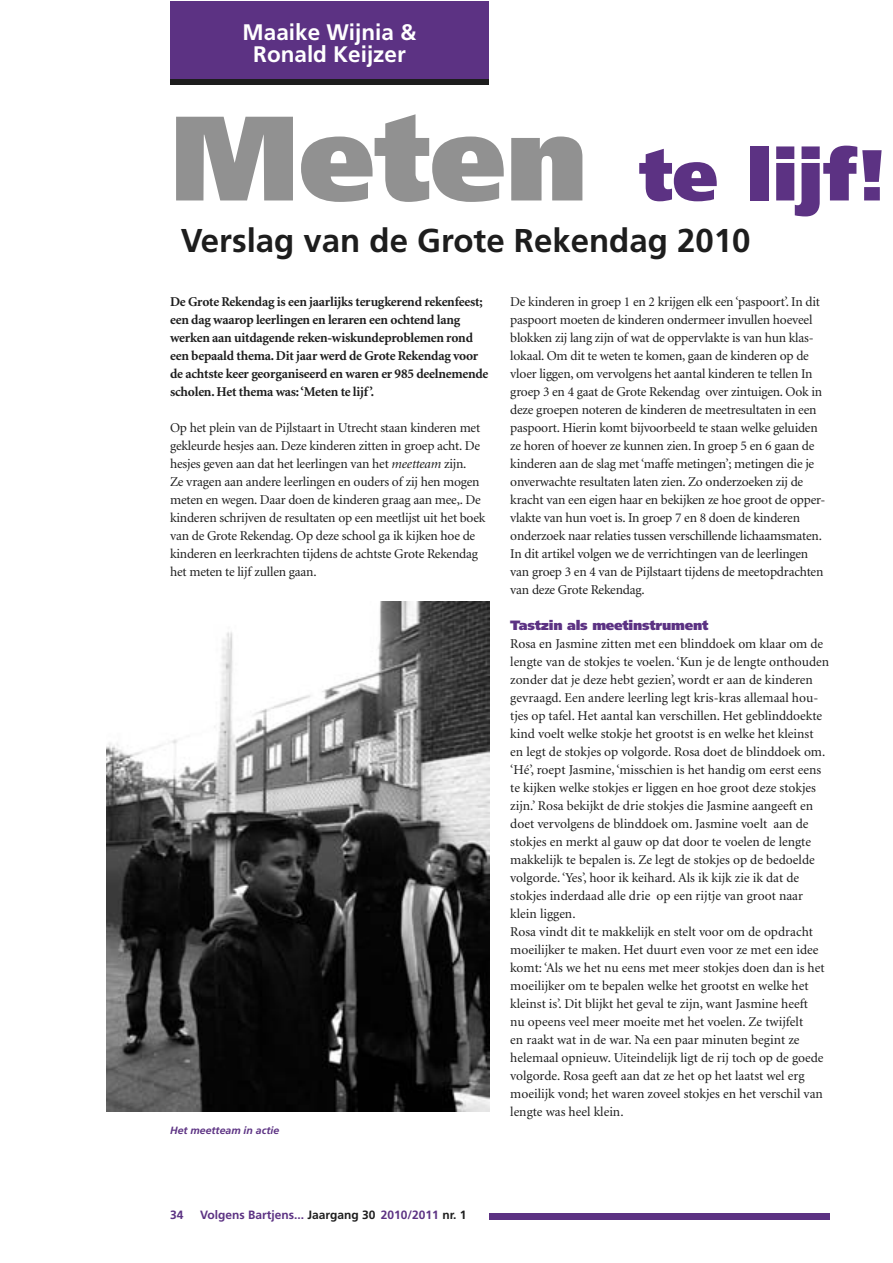
<style>
.page{position:relative;width:893px;height:1263px;background:#fff}
.page>*{position:absolute;margin:0;border:0;box-sizing:border-box;transform-origin:0 0}
.t1{font:900 72px "Frutiger";color:#5c3283}
.t2{font:700 33px "Frutiger";color:#1d1d1d}
.t3{font:700 22.5px/22.5px "Frutiger";color:#fff;text-align:center}
.t4{font:13.5px/18px "Minion";letter-spacing:-.01em;color:#1d1d1d}
.t5{font:700 13.5px/18px "Minion";letter-spacing:-.015em;color:#1d1d1d}
.t6{font:900 13.5px "Frutiger";letter-spacing:-.015em;color:#5c3283}
.t7{font:700 12px "Frutiger";color:#5c3283}
.t8{font:italic 700 10.5px "Frutiger";color:#5c3283}
.s1{font-size:120px;color:#919191}
.s2{font-style:italic}
.s3{color:#1d1d1d}
</style>
<div class="page">
<div style="left:489px;top:1213px;width:340px;height:7px;background:#5c3283"></div>
<div style="left:170px;top:79px;width:319px;height:6px;background:#1d1d1d"></div>
<div style="left:170px;top:1px;width:319px;height:78px;background:#5c3283"></div>
<img style="left:106px;top:601px;width:383px;height:511px">
<h3 class="t3" style="left:243px;top:21px;width:175px">Maaike Wijnia &amp;<br>Ronald Keijzer</h3>
<h1 class="t1" style="left:170px;top:131px;width:719px"><span class="s1">Meten</span> te lijf!</h1>
<h2 class="t2" style="left:181px;top:221px;width:571px">Verslag van de Grote Rekendag 2010</h2>
<p class="t4" style="left:510px;top:293px;width:317px">De kinderen in groep 1 en 2 krijgen elk een ‘paspoort’. In dit paspoort moeten de kinderen ondermeer invullen hoeveel blokken zij lang zijn of wat de oppervlakte is van hun klas&shy;lokaal. Om dit te weten te komen, gaan de kinderen op de vloer liggen, om vervolgens het aantal kinderen te tellen In groep 3 en 4 gaat de Grote Rekendag over zintuigen. Ook in deze groepen noteren de kinderen de meetresultaten in een paspoort. Hierin komt bijvoorbeeld te staan welke geluiden ze horen of hoever ze kunnen zien. In groep 5 en 6 gaan de kinderen aan de slag met ‘maffe metingen’; metingen die je onverwachte resultaten laten zien. Zo onderzoeken zij de kracht van een eigen haar en bekijken ze hoe groot de opper&shy;vlakte van hun voet is. In groep 7 en 8 doen de kinderen onderzoek naar relaties tussen verschillende lichaamsmaten.<br>In dit artikel volgen we de verrichtingen van de leerlingen van groep 3 en 4 van de Pijlstaart tijdens de meetopdrachten van deze Grote Rekendag.</p>
<p class="t6" style="left:510px;top:617px;width:200px">Tastzin als meetinstrument</p>
<p class="t4" style="left:510px;top:635px;width:320px">Rosa en Jasmine zitten met een blinddoek om klaar om de lengte van de stokjes te voelen. ‘Kun je de lengte onthouden zonder dat je deze hebt gezien’, wordt er aan de kinderen gevraagd. Een andere leerling legt kris-kras allemaal hou&shy;tjes op tafel. Het aantal kan verschillen. Het geblinddoekte kind voelt welke stokje het grootst is en welke het kleinst en legt de stokjes op volgorde. Rosa doet de blinddoek om. ‘Hé’, roept Jasmine, ‘misschien is het handig om eerst eens te kijken welke stokjes er liggen en hoe groot deze stokjes zijn.’ Rosa bekijkt de drie stokjes die Jasmine aangeeft en doet vervolgens de blinddoek om. Jasmine voelt aan de stokjes en merkt al gauw op dat door te voelen de lengte makkelijk te bepalen is. Ze legt de stokjes op de bedoelde volgorde. ‘Yes’, hoor ik keihard. Als ik kijk zie ik dat de stokjes inderdaad alle drie op een rijtje van groot naar klein liggen.<br>Rosa vindt dit te makkelijk en stelt voor om de opdracht moeilijker te maken. Het duurt even voor ze met een idee komt: ‘Als we het nu eens met meer stokjes doen dan is het moeilijker om te bepalen welke het grootst en welke het kleinst is’. Dit blijkt het geval te zijn, want Jasmine heeft<br>nu opeens veel meer moeite met het voelen. Ze twijfelt<br>en raakt wat in de war. Na een paar minuten begint ze helemaal opnieuw. Uiteindelijk ligt de rij toch op de goede volgorde. Rosa geeft aan dat ze het op het laatst wel erg moeilijk vond; het waren zoveel stokjes en het verschil van lengte was heel klein.</p>
<p class="t5" style="left:170px;top:293px;width:320px">De Grote Rekendag is een jaarlijks terugkerend rekenfeest; een dag waarop leerlingen en leraren een ochtend lang werken aan uitdagende reken-wiskundeproblemen rond een bepaald thema. Dit jaar werd de Grote Rekendag voor de achtste keer georganiseerd en waren er 985 deelnemende scholen. Het thema was: ‘Meten te lijf’.</p>
<p class="t4" style="left:170px;top:419px;width:317px">Op het plein van de Pijlstaart in Utrecht staan kinderen met gekleurde hesjes aan. Deze kinderen zitten in groep acht. De hesjes geven aan dat het leerlingen van het <span class="s2">meetteam</span> zijn.<br>Ze vragen aan andere leerlingen en ouders of zij hen mogen meten en wegen. Daar doen de kinderen graag aan mee,. De kinderen schrijven de resultaten op een meetlijst uit het boek van de Grote Rekendag. Op deze school ga ik kijken hoe de kinderen en leerkrachten tijdens de achtste Grote Rekendag het meten te lijf zullen gaan.</p>
<p class="t8" style="left:170px;top:1124px;width:111px">Het meetteam in actie</p>
<p class="t7" style="left:170px;top:1208px;width:15px">34</p>
<p class="t7" style="left:200px;top:1208px;width:268px">Volgens Bartjens... <span class="s3">Jaargang 30</span> 2010/2011 <span class="s3">nr. 1</span></p>
</div>
